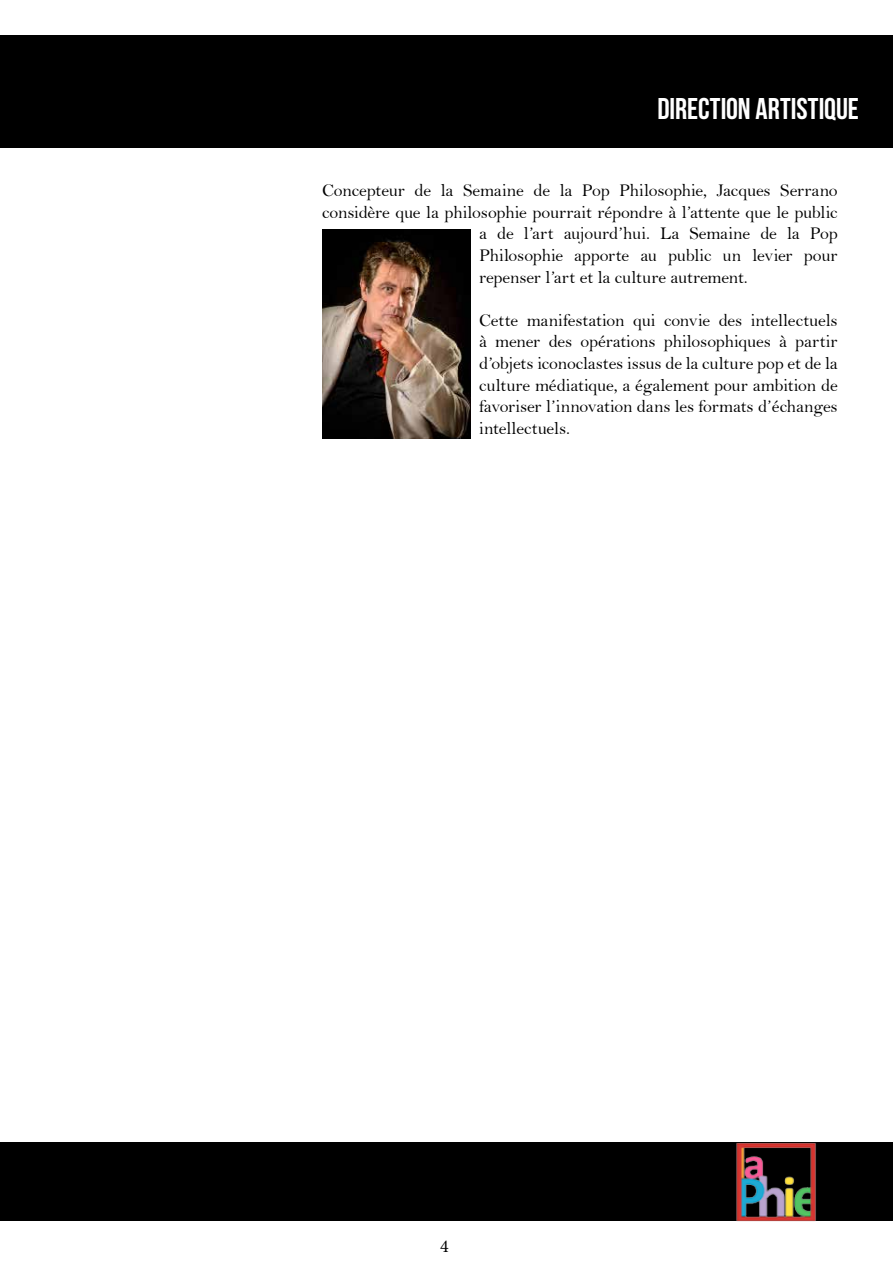
<style>
.page{position:relative;width:893px;height:1263px;background:#fff}
.page>*{position:absolute;margin:0;border:0;box-sizing:border-box;transform-origin:0 0}
.t1{font:30px "Bebas Neue";letter-spacing:-.005em;color:#fff}
.t2{font:18px/21.6px "Bell";letter-spacing:-.015em;color:#000;text-align:justify}
.t3{font:18px "Minion Pro";color:#000}
</style>
<div class="page">
<div style="left:1px;top:35px;width:892px;height:112px;background:#000"></div>
<div style="left:1px;top:1142px;width:892px;height:79px;background:#000"></div>
<img style="left:736px;top:1142px;width:80px;height:80px">
<img style="left:322px;top:230px;width:149px;height:208px">
<h1 class="t1" style="left:657px;top:92px;width:203px">DIRECTION ARTISTIQUE</h1>
<p class="t2" style="left:322px;top:180px;width:517px">Concepteur de la Semaine de la Pop Philosophie, Jacques Serrano</p>
<p class="t2" style="left:322px;top:201px;width:517px">considère que la philosophie pourrait répondre à l’attente que le public</p>
<p class="t2" style="left:479px;top:223px;width:360px">a de l’art aujourd’hui. La Semaine de la Pop</p>
<p class="t2" style="left:479px;top:244px;width:360px">Philosophie apporte au public un levier pour</p>
<p class="t2" style="left:479px;top:266px;width:270px">repenser l’art et la culture autrement.</p>
<p class="t2" style="left:479px;top:309px;width:360px">Cette manifestation qui convie des intellectuels à mener des opérations philosophiques à partir d’objets iconoclastes issus de la culture pop et de la culture médiatique, a également pour ambition de favoriser l’innovation dans les formats d’échanges intellectuels.</p>
<p class="t3" style="left:440px;top:1234px;width:10px">4</p>
</div>
